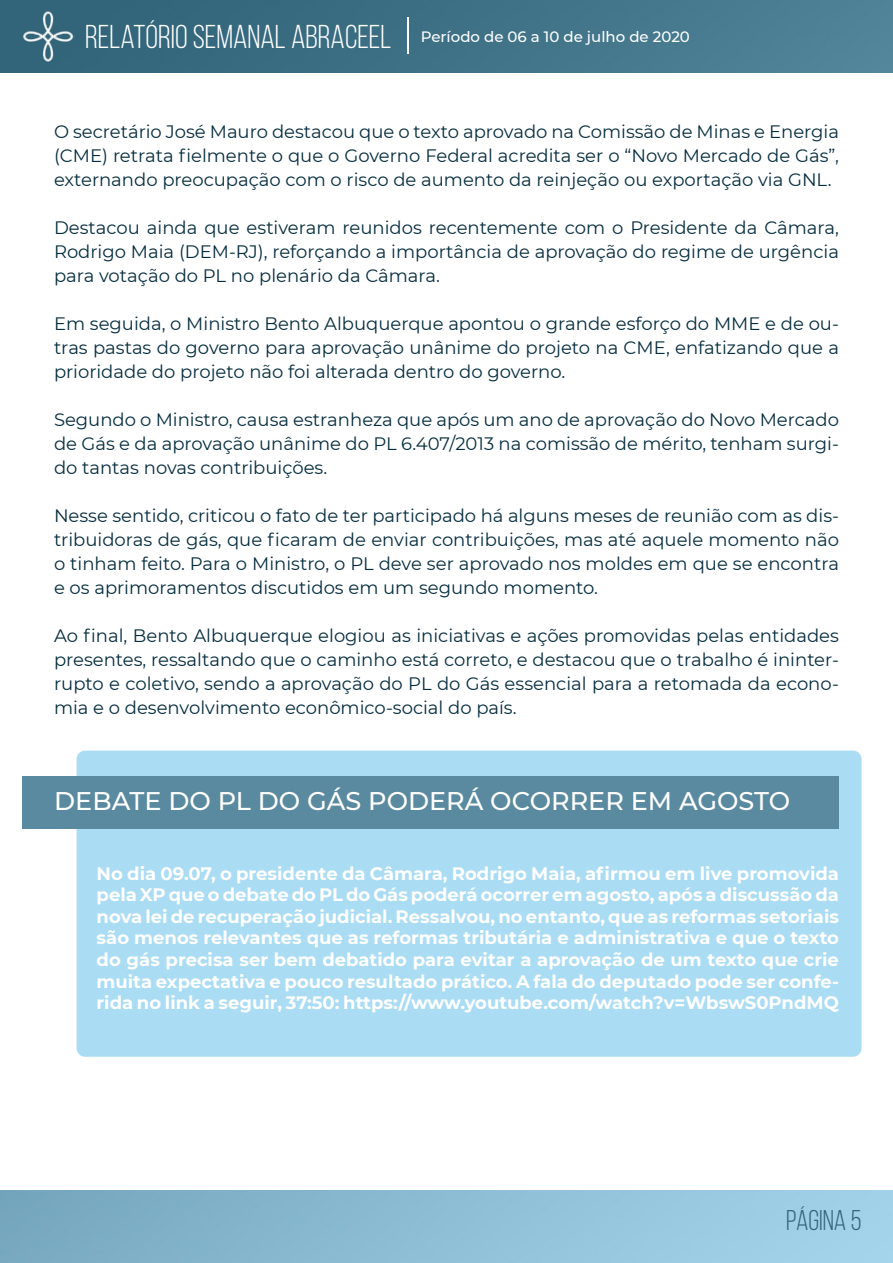
<style>
.page{position:relative;width:893px;height:1263px;background:#fff}
.page>*{position:absolute;margin:0;border:0;box-sizing:border-box;transform-origin:0 0}
.t1{font:33px "Bebas Neue";color:#fff}
.t2{font:28.5px "Bebas Neue";color:#326479}
.t3{font:500 25.5px "Montserrat";color:#fff}
.t4{font:18px/24px "Montserrat";color:#062d3f;text-align:justify}
.t5{font:700 18px/21.6px "Montserrat";color:#fff;text-align:justify}
.t6{font:500 15px "Montserrat";color:#fff}
</style>
<div class="page">
<img style="left:0;top:0;width:893px;height:72px">
<img style="left:21px;top:10px;width:53px;height:52px">
<hr style="left:407px;top:17px;width:2px;height:37px;background:#fff">
<div style="left:77px;top:750px;width:784px;height:307px;background:#aadcf4;border-radius:9px"></div>
<div style="left:23px;top:776px;width:816px;height:52px;background:#5a8aa0"></div>
<h1 class="t1" style="left:85px;top:19px;width:308px">RELATÓRIO SEMANAL ABRACEEL</h1>
<p class="t6" style="left:421px;top:26px;width:271px">Período de 06 a 10 de julho de 2020</p>
<p class="t4" style="left:54px;top:119px;width:786px">O secretário José Mauro destacou que o texto aprovado na Comissão de Minas e Energia (CME) retrata fielmente o que o Governo Federal acredita ser o “Novo Mercado de Gás”, externando preocupação com o risco de aumento da reinjeção ou exportação via GNL.</p>
<p class="t4" style="left:54px;top:215px;width:786px">Destacou ainda que estiveram reunidos recentemente com o Presidente da Câmara, Rodrigo Maia (DEM-RJ), reforçando a importância de aprovação do regime de urgência para votação do PL no plenário da Câmara.</p>
<p class="t4" style="left:54px;top:311px;width:786px">Em seguida, o Ministro Bento Albuquerque apontou o grande esforço do MME e de ou&shy;tras pastas do governo para aprovação unânime do projeto na CME, enfatizando que a prioridade do projeto não foi alterada dentro do governo.</p>
<p class="t4" style="left:54px;top:406px;width:786px">Segundo o Ministro, causa estranheza que após um ano de aprovação do Novo Mercado de Gás e da aprovação unânime do PL 6.407/2013 na comissão de mérito, tenham surgi&shy;do tantas novas contribuições.</p>
<p class="t4" style="left:54px;top:502px;width:786px">Nesse sentido, criticou o fato de ter participado há alguns meses de reunião com as dis&shy;tribuidoras de gás, que ficaram de enviar contribuições, mas até aquele momento não o tinham feito. Para o Ministro, o PL deve ser aprovado nos moldes em que se encontra e os aprimoramentos discutidos em um segundo momento.</p>
<p class="t4" style="left:54px;top:622px;width:786px">Ao final, Bento Albuquerque elogiou as iniciativas e ações promovidas pelas entidades presentes, ressaltando que o caminho está correto, e destacou que o trabalho é ininter&shy;rupto e coletivo, sendo a aprovação do PL do Gás essencial para a retomada da econo&shy;mia e o desenvolvimento econômico-social do país.</p>
<h3 class="t3" style="left:54px;top:783px;width:738px">DEBATE DO PL DO GÁS PODERÁ OCORRER EM AGOSTO</h3>
<p class="t5" style="left:97px;top:861px;width:744px">No dia 09.07, o presidente da Câmara, Rodrigo Maia, afirmou em live promovida pela XP que o debate do PL do Gás poderá ocorrer em agosto, após a discussão da nova lei de recuperação judicial. Ressalvou, no entanto, que as reformas setoriais são menos relevantes que as reformas tributária e administrativa e que o texto do gás precisa ser bem debatido para evitar a aprovação de um texto que crie muita expectativa e pouco resultado prático. A fala do deputado pode ser confe&shy;rida no link a seguir, 37:50: https://www.youtube.com/watch?v=WbswS0PndMQ</p>
<h2 class="t2" style="left:786px;top:1205px;width:77px">PÁGINA 5</h2>
</div>
